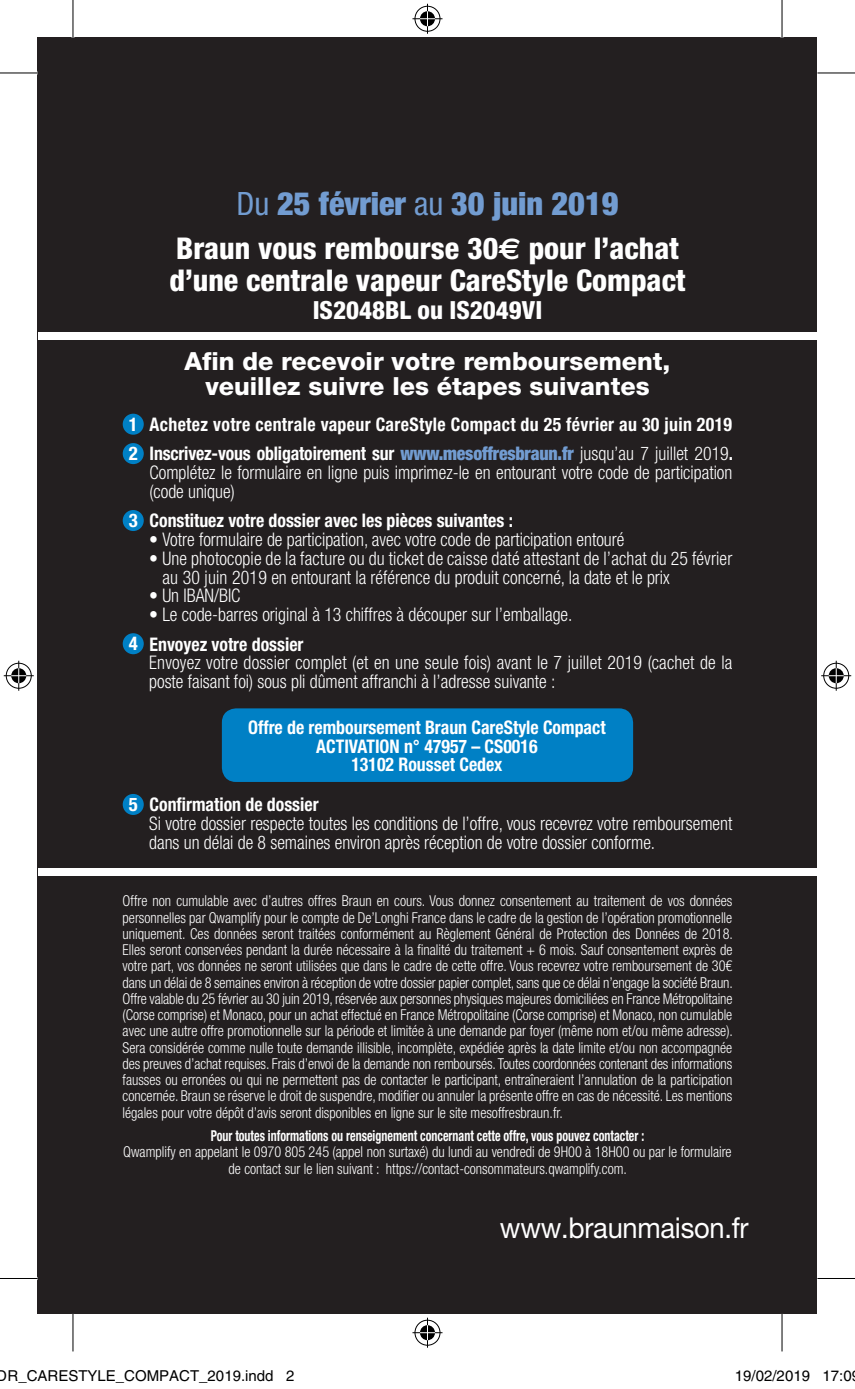
<style>
.page{position:relative;width:855px;height:1389px;background:#fff}
.page>*{position:absolute;margin:0;border:0;box-sizing:border-box;transform-origin:0 0}
.t1{font:900 condensed 32.25px "Helvetica Neue";color:#729cd1}
.t2{font:800 condensed 30px/32.5px "Helvetica Neue LT Pro";color:#fff}
.t3{font:28.75px "Helvetica Neue LT Pro";letter-spacing:-.01em;color:#fff;scale:.95 1}
.t4{font:800 25px/25px "Helvetica Neue LT Pro";color:#fff;text-align:center}
.t5{font:800 condensed 25px "Helvetica Neue LT Pro";color:#fff}
.t6{font:300 condensed 18.75px/18.8px "Helvetica Neue LT Pro";color:#fff;scale:.95 1}
.t7{font:700 condensed 18.75px/29.5px "Helvetica Neue LT Pro";letter-spacing:.02em;color:#fff}
.t8{font:700 condensed 18.75px/18.8px "Helvetica Neue LT Pro";color:#fff;text-align:center;scale:.95 1}
.t9{font:700 condensed 18.75px "Helvetica Neue LT Pro";color:#fff}
.t10{font:300 condensed 15px/16.2px "Helvetica Neue LT Pro";color:#fff;text-align:justify;scale:.95 1}
.t11{font:700 condensed 15px "Helvetica Neue LT Pro";color:#fff;scale:.8 1}
.t12{font:15px "Helvetica";color:#000}
.s1{font-weight:400}
.s2{font-family:"Euro Sans";font-weight:700;font-stretch:normal}
.s3{font-weight:900;color:#729cd1}
.s4{font-weight:300}
.s5{font-weight:700}
</style>
<div class="page">
<div style="left:38px;top:38px;width:779px;height:1275px;background:#231f20"></div>
<div style="left:123px;top:413px;width:21px;height:21px;background:#0080c5;border-radius:50%"></div>
<div style="left:123px;top:443px;width:21px;height:21px;background:#0080c5;border-radius:50%"></div>
<div style="left:123px;top:510px;width:21px;height:21px;background:#0080c5;border-radius:50%"></div>
<div style="left:123px;top:633px;width:21px;height:21px;background:#0080c5;border-radius:50%"></div>
<img style="left:221px;top:709px;width:413px;height:73px">
<div style="left:222px;top:708px;width:411px;height:73px;background:#0080c5;border-radius:14px"></div>
<div style="left:123px;top:793px;width:21px;height:21px;background:#0080c5;border-radius:50%"></div>
<div style="left:38px;top:868px;width:779px;height:7px;background:#fff"></div>
<div style="left:38px;top:333px;width:779px;height:7px;background:#fff"></div>
<hr style="left:0;top:73px;width:38px;height:1px;background:#000">
<hr style="left:817px;top:73px;width:38px;height:1px;background:#000">
<hr style="left:0;top:1277px;width:38px;height:1px;background:#000">
<hr style="left:817px;top:1277px;width:38px;height:1px;background:#000">
<hr style="left:73px;top:0;width:1px;height:38px;background:#000">
<hr style="left:73px;top:1313px;width:1px;height:38px;background:#000">
<hr style="left:781px;top:0;width:1px;height:38px;background:#000">
<hr style="left:781px;top:1313px;width:1px;height:38px;background:#000">
<div style="left:413px;top:5px;width:28px;height:28px;border:3px solid #fff;border-radius:50%"></div>
<hr style="left:412px;top:17px;width:30px;height:3px;background:#fff">
<hr style="left:426px;top:4px;width:3px;height:30px;background:#fff">
<div style="left:418px;top:10px;width:18px;height:18px;border:3px solid #fff;border-radius:50%"></div>
<div style="left:414px;top:6px;width:26px;height:26px;border:1px solid #000;border-radius:50%"></div>
<hr style="left:412px;top:18px;width:30px;height:1px;background:#000">
<hr style="left:427px;top:4px;width:1px;height:30px;background:#000">
<svg style="left:420px;top:11px;width:15px;height:15px"></svg>
<div style="left:413px;top:1318px;width:28px;height:28px;border:3px solid #fff;border-radius:50%"></div>
<hr style="left:412px;top:1330px;width:30px;height:3px;background:#fff">
<hr style="left:426px;top:1317px;width:3px;height:30px;background:#fff">
<div style="left:418px;top:1323px;width:18px;height:18px;border:3px solid #fff;border-radius:50%"></div>
<div style="left:414px;top:1319px;width:26px;height:26px;border:1px solid #000;border-radius:50%"></div>
<hr style="left:412px;top:1331px;width:30px;height:1px;background:#000">
<hr style="left:427px;top:1317px;width:1px;height:30px;background:#000">
<svg style="left:420px;top:1324px;width:15px;height:15px"></svg>
<div style="left:5px;top:661px;width:28px;height:28px;border:3px solid #fff;border-radius:50%"></div>
<hr style="left:4px;top:674px;width:30px;height:3px;background:#fff">
<hr style="left:17px;top:660px;width:3px;height:30px;background:#fff">
<div style="left:10px;top:666px;width:18px;height:18px;border:3px solid #fff;border-radius:50%"></div>
<div style="left:6px;top:662px;width:26px;height:26px;border:1px solid #000;border-radius:50%"></div>
<hr style="left:4px;top:675px;width:30px;height:1px;background:#000">
<hr style="left:18px;top:660px;width:1px;height:30px;background:#000">
<svg style="left:11px;top:668px;width:15px;height:15px"></svg>
<div style="left:822px;top:661px;width:28px;height:28px;border:3px solid #fff;border-radius:50%"></div>
<hr style="left:821px;top:674px;width:30px;height:3px;background:#fff">
<hr style="left:834px;top:660px;width:3px;height:30px;background:#fff">
<div style="left:827px;top:666px;width:18px;height:18px;border:3px solid #fff;border-radius:50%"></div>
<div style="left:823px;top:662px;width:26px;height:26px;border:1px solid #000;border-radius:50%"></div>
<hr style="left:821px;top:675px;width:30px;height:1px;background:#000">
<hr style="left:835px;top:660px;width:1px;height:30px;background:#000">
<svg style="left:828px;top:668px;width:15px;height:15px"></svg>
<div style="left:217px;top:1371px;width:6px;height:9px;border:1px solid #fff;border-radius:50%"></div>
<div style="left:216px;top:1370px;width:8px;height:11px;border:1px solid #fff;border-radius:50%"></div>
<div style="left:757px;top:1371px;width:5px;height:9px;border:1px solid #fff;border-radius:50%"></div>
<div style="left:755px;top:1370px;width:9px;height:11px;border:1px solid #fff;border-radius:50%"></div>
<div style="left:786px;top:1371px;width:5px;height:9px;border:1px solid #fff;border-radius:50%"></div>
<div style="left:785px;top:1370px;width:8px;height:11px;border:1px solid #fff;border-radius:50%"></div>
<div style="left:844px;top:1371px;width:6px;height:9px;border:1px solid #fff;border-radius:50%"></div>
<div style="left:843px;top:1370px;width:8px;height:11px;border:1px solid #fff;border-radius:50%"></div>
<h1 class="t1" style="left:236px;top:184px;width:383px"><span class="s1">Du</span> 25 février <span class="s1">au</span> 30 juin 2019</h1>
<h2 class="t2" style="left:169px;top:231px;width:517px">Braun vous rembourse 30<span class="s2">€</span> pour l’achat d’une centrale vapeur CareStyle Compact</h2>
<h3 class="t5" style="left:313px;top:294px;width:231px">IS2048BL ou IS2049VI</h3>
<h3 class="t4" style="left:184px;top:348px;width:487px">Afin de recevoir votre remboursement, veuillez suivre les étapes suivantes</h3>
<p class="t7" style="left:129px;top:409px;width:605px">1 Achetez votre centrale vapeur CareStyle Compact du 25 février au 30 juin 2019<br>2 Inscrivez-vous obligatoirement sur <span class="s3">www.mesoffresbraun.fr</span> <span class="s4">jusqu’au 7 juillet 2019</span>.</p>
<p class="t6" style="left:149px;top:463px;width:615px">Complétez le formulaire en ligne puis imprimez-le en entourant votre code de participation (code unique)</p>
<p class="t9" style="left:129px;top:509px;width:386px">3 Constituez votre dossier avec les pièces suivantes :</p>
<p class="t6" style="left:149px;top:530px;width:501px"><span class="s5">•</span> Votre formulaire de participation, avec votre code de participation entouré</p>
<p class="t6" style="left:162px;top:548px;width:601px;text-indent:-13px"><span class="s5">•</span> Une photocopie de la facture ou du ticket de caisse daté attestant de l’achat du 25 février au 30 juin 2019 en entourant la référence du produit concerné, la date et le prix</p>
<p class="t6" style="left:149px;top:586px;width:98px"><span class="s5">•</span> Un IBAN/BIC</p>
<p class="t6" style="left:129px;top:599px;width:468px;line-height:29.5px;text-indent:20px"><span class="s5">•</span> Le code-barres original à 13 chiffres à découper sur l’emballage.<br><span class="s5">4 Envoyez votre dossier</span></p>
<p class="t6" style="left:149px;top:653px;width:615px">Envoyez votre dossier complet (et en une seule fois) avant le 7 juillet 2019 (cachet de la poste faisant foi) sous pli dûment affranchi à l’adresse suivante :</p>
<p class="t8" style="left:248px;top:717px;width:378px">Offre de remboursement Braun CareStyle Compact<br>ACTIVATION n° 47957 – CS0016<br>13102 Rousset Cedex</p>
<p class="t9" style="left:129px;top:793px;width:191px">5 Confirmation de dossier</p>
<p class="t6" style="left:149px;top:813px;width:615px">Si votre dossier respecte toutes les conditions de l’offre, vous recevrez votre remboursement dans un délai de 8 semaines environ après réception de votre dossier conforme.</p>
<p class="t10" style="left:123px;top:892px;width:644px">Offre non cumulable avec d’autres offres Braun en cours. Vous donnez consentement au traitement de vos données personnelles par Qwamplify pour le compte de De’Longhi France dans le cadre de la gestion de l’opération promotionnelle uniquement. Ces données seront traitées conformément au Règlement Général de Protection des Données de 2018.<br>Elles seront conservées pendant la durée nécessaire à la finalité du traitement + 6 mois. Sauf consentement exprès de votre part, vos données ne seront utilisées que dans le cadre de cette offre. Vous recevrez votre remboursement de 30€ dans un délai de 8 semaines environ à réception de votre dossier papier complet, sans que ce délai n’engage la société Braun.<br>Offre valable du 25 février au 30 juin 2019, réservée aux personnes physiques majeures domiciliées en France Métropolitaine (Corse comprise) et Monaco, pour un achat effectué en France Métropolitaine (Corse comprise) et Monaco, non cumulable avec une autre offre promotionnelle sur la période et limitée à une demande par foyer (même nom et/ou même adresse).<br>Sera considérée comme nulle toute demande illisible, incomplète, expédiée après la date limite et/ou non accompagnée des preuves d’achat requises. Frais d’envoi de la demande non remboursés. Toutes coordonnées contenant des informations fausses ou erronées ou qui ne permettent pas de contacter le participant, entraîneraient l’annulation de la participation concernée. Braun se réserve le droit de suspendre, modifier ou annuler la présente offre en cas de nécessité. Les mentions légales pour votre dépôt d’avis seront disponibles en ligne sur le site mesoffresbraun.fr.</p>
<p class="t11" style="left:211px;top:1126px;width:543px">Pour toutes informations ou renseignement concernant cette offre, vous pouvez contacter :</p>
<p class="t10" style="left:123px;top:1143px;width:642px;text-align:center">Qwamplify en appelant le 0970 805 245 (appel non surtaxé) du lundi au vendredi de 9H00 à 18H00 ou par le formulaire de contact sur le lien suivant : https://contact-consommateurs.qwamplify.com.</p>
<h3 class="t3" style="left:500px;top:1210px;width:263px">www.braunmaison.fr</h3>
<p class="t12" style="left:-3px;top:1367px;width:299px">DR_CARESTYLE_COMPACT_2019.indd 2</p>
<p class="t12" style="left:735px;top:1367px;width:118px">19/02/2019 17:0</p>
</div>
